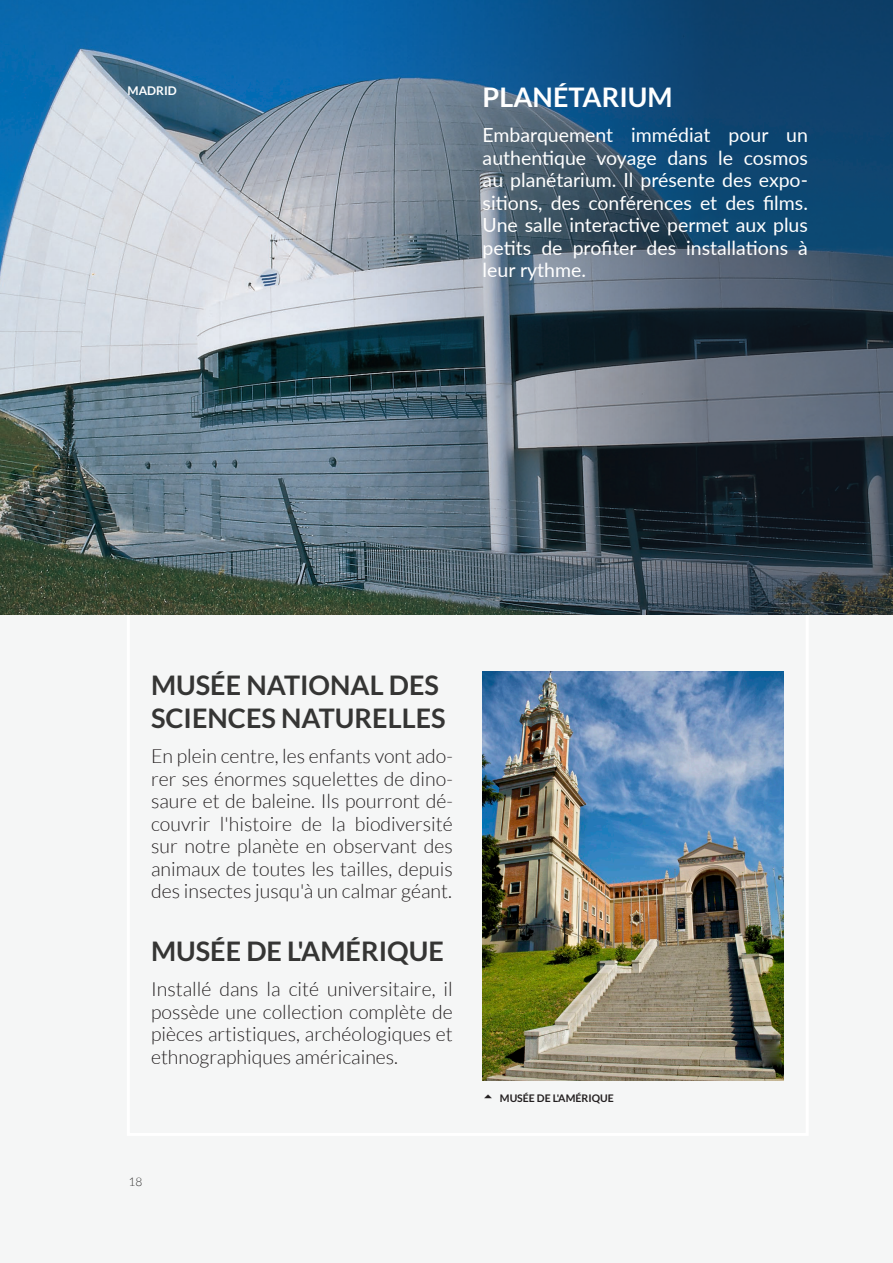
<style>
.page{position:relative;width:893px;height:1263px;background:#f5f6f6}
.page>*{position:absolute;margin:0;border:0;box-sizing:border-box;transform-origin:0 0}
.t1{font:700 27px/33px "Lato";color:#353534}
.t2{font:700 27px "Lato";color:#fff}
.Body{font:300 19.5px/22.5px "Lato";color:#231f20;text-align:justify}
.Body-2{font:19.5px/22.5px "Lato";color:#fff;text-align:justify}
.t3{font:700 12px "Lato";color:#fff}
.t4{font:300 12px "Lato";color:#353534}
.t5{font:700 10.5px "Lato";color:#231f20}
</style>
<div class="page">
<img style="left:483px;top:671px;width:301px;height:410px">
<hr style="left:892px;top:0;width:1px;height:650px;background:#161e2e">
<img style="left:0;top:0;width:306px;height:614px">
<svg style="left:306px;top:0;width:587px;height:614px;background:#405b71"></svg>
<p class="t3" style="left:128px;top:83px;width:51px">MADRID</p>
<h2 class="t2" style="left:483px;top:81px;width:192px">PLANÉTARIUM</h2>
<p class="Body-2" style="left:483px;top:123px;width:327px">Embarquement immédiat pour un authentique voyage dans le cosmos au planétarium. Il présente des expo&shy;sitions, des conférences et des films.<br>Une salle interactive permet aux plus petits de profiter des installations à leur rythme.</p>
<h2 class="t1" style="left:151px;top:668px;width:296px">MUSÉE NATIONAL DES<br>SCIENCES NATURELLES</h2>
<p class="Body" style="left:151px;top:745px;width:303px">En plein centre, les enfants vont ado&shy;rer ses énormes squelettes de dino&shy;saure et de baleine. Ils pourront dé&shy;couvrir l'histoire de la biodiversité sur notre planète en observant des animaux de toutes les tailles, depuis des insectes jusqu'à un calmar géant.</p>
<h2 class="t1" style="left:151px;top:934px;width:294px">MUSÉE DE L'AMÉRIQUE</h2>
<p class="Body" style="left:151px;top:978px;width:303px">Installé dans la cité universitaire, il possède une collection complète de pièces artistiques, archéologiques et ethnographiques américaines.</p>
<p class="t4" style="left:128px;top:1175px;width:15px">18</p>
<p class="t5" style="left:500px;top:1092px;width:115px">MUSÉE DE L'AMÉRIQUE</p>
</div>
